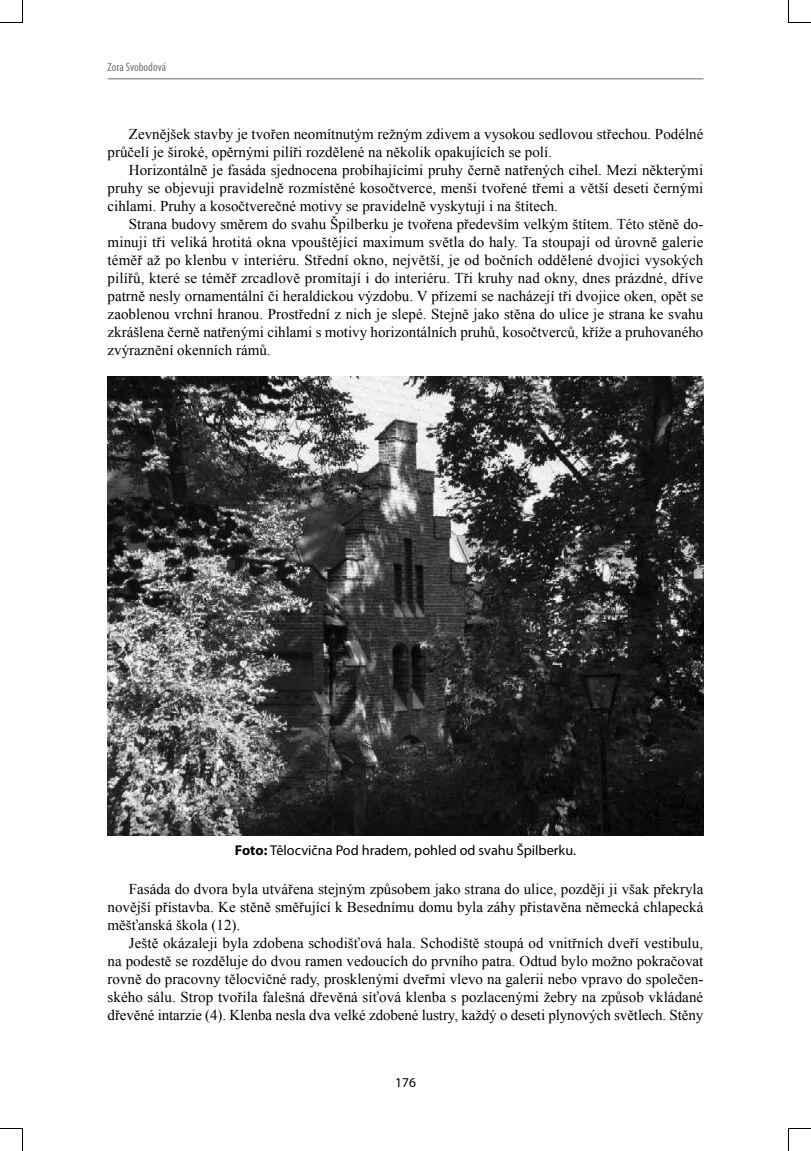
<style>
.page{position:relative;width:811px;height:1151px;background:#fff}
.page>*{position:absolute;margin:0;border:0;box-sizing:border-box;transform-origin:0 0}
.t1{font:15px/18px "Times New Roman";color:#000;text-align:justify}
.t2{font:14.25px "Myriad Pro";color:#000}
.t3{font:13.5px "Myriad Pro";color:#000}
.t4{font:condensed 12px "Myriad Pro";color:#6e6e6e}
.s1{font-weight:700}
</style>
<div class="page">
<hr style="left:108px;top:78px;width:595px;height:1px;background:#6e6e6e">
<img style="left:108px;top:376px;width:595px;height:459px">
<svg style="left:0;top:0;width:23px;height:23px"></svg>
<svg style="left:0;top:1128px;width:23px;height:23px"></svg>
<svg style="left:788px;top:0;width:22px;height:23px"></svg>
<svg style="left:788px;top:1128px;width:22px;height:23px"></svg>
<p class="t4" style="left:108px;top:59px;width:60px">Zora Svobodová</p>
<p class="t1" style="left:108px;top:125px;width:597px;text-indent:21px">Zevnějšek stavby je tvořen neomítnutým režným zdivem a vysokou sedlovou střechou. Podélné průčelí je široké, opěrnými pilíři rozdělené na několik opakujících se polí.</p>
<p class="t1" style="left:108px;top:161px;width:597px;text-indent:21px">Horizontálně je fasáda sjednocena probíhajícími pruhy černě natřených cihel. Mezi některými pruhy se objevuji pravidelně rozmístěné kosočtverce, menši tvořené třemi a větší deseti černými cihlami. Pruhy a kosočtverečné motivy se pravidelně vyskytují i na štítech.</p>
<p class="t1" style="left:108px;top:215px;width:597px;text-indent:21px">Strana budovy směrem do svahu Špilberku je tvořena především velkým štítem. Této stěně do&shy;minuji tři veliká hrotitá okna vpouštějící maximum světla do haly. Ta stoupají od úrovně galerie téměř až po klenbu v interiéru. Střední okno, největší, je od bočních oddělené dvojici vysokých pilířů, které se téměř zrcadlově promítají i do interiéru. Tři kruhy nad okny, dnes prázdné, dříve patrně nesly ornamentální či heraldickou výzdobu. V přízemí se nacházejí tři dvojice oken, opět se zaoblenou vrchní hranou. Prostřední z nich je slepé. Stejně jako stěna do ulice je strana ke svahu zkrášlena černě natřenými cihlami s motivy horizontálních pruhů, kosočtverců, kříže a pruhovaného zvýraznění okenních rámů.</p>
<p class="t2" style="left:235px;top:842px;width:342px"><span class="s1">Foto:</span> Tělocvična Pod hradem, pohled od svahu Špilberku.</p>
<p class="t1" style="left:108px;top:879px;width:597px;text-indent:21px">Fasáda do dvora byla utvářena stejným způsobem jako strana do ulice, později ji však překryla novější přístavba. Ke stěně směřující k Besednímu domu byla záhy přistavěna německá chlapecká měšťanská škola (12).</p>
<p class="t1" style="left:108px;top:933px;width:597px;text-indent:21px">Ještě okázaleji byla zdobena schodišťová hala. Schodiště stoupá od vnitřních dveří vestibulu, na podestě se rozděluje do dvou ramen vedoucích do prvního patra. Odtud bylo možno pokračovat rovně do pracovny tělocvičné rady, prosklenými dveřmi vlevo na galerii nebo vpravo do společen&shy;ského sálu. Strop tvořila falešná dřevěná síťová klenba s pozlacenými žebry na způsob vkládané dřevěné intarzie (4). Klenba nesla dva velké zdobené lustry, každý o deseti plynových světlech. Stěny</p>
<p class="t3" style="left:395px;top:1074px;width:22px">176</p>
</div>
